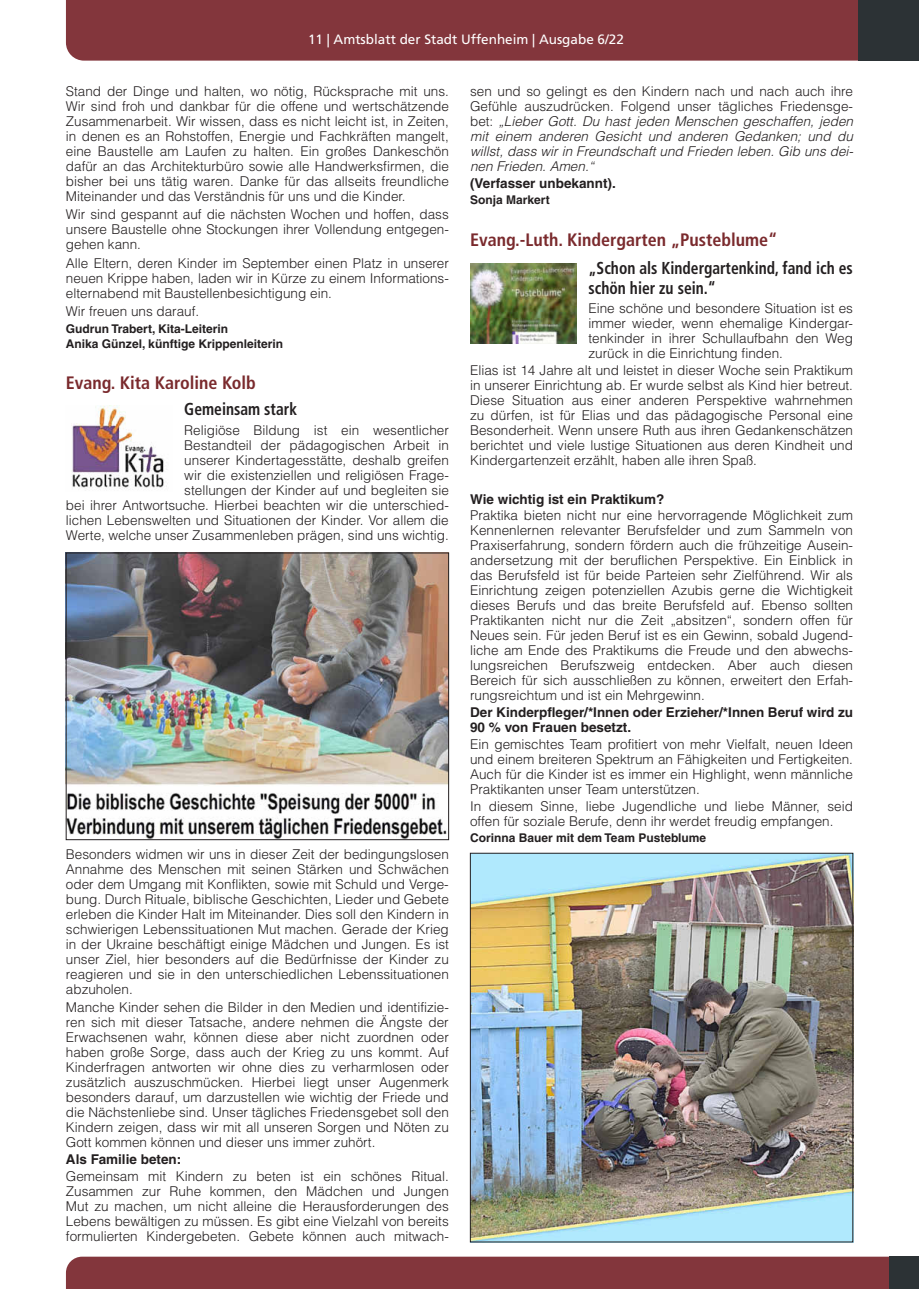
<style>
.page{position:relative;width:919px;height:1289px;background:#fff}
.page>*{position:absolute;margin:0;border:0;box-sizing:border-box;transform-origin:0 0}
.t1{font:700 condensed 18px "Frutiger LT";color:#7a2a2d}
.t2{font:700 condensed 17.25px/19.5px "Frutiger LT";color:#231f20;scale:.9 1}
.t3{font:300 13.5px/15px "Helvetica LT";color:#231f20;text-align:justify}
.t4{font:italic 300 13.5px/15px "Helvetica LT";color:#231f20;text-align:justify}
.t5{font:700 13.5px/15px "Helvetica LT";color:#231f20}
.t6{font:13.5px "Frutiger LT";color:#fff}
.t7{font:700 12px/14.9px "Helvetica LT";color:#231f20}
.s1{font-style:normal}
</style>
<div class="page">
<div style="left:66px;top:1256px;width:823px;height:32px;background:#83363c"></div>
<div style="left:889px;top:1256px;width:29px;height:32px;background:#2c3235"></div>
<div style="left:66px;top:0;width:792px;height:61px;background:#83363c"></div>
<div style="left:858px;top:0;width:60px;height:61px;background:#2c3235"></div>
<img style="left:470px;top:264px;width:106px;height:80px">
<img style="left:472px;top:855px;width:379px;height:385px">
<div style="left:470px;top:853px;width:383px;height:389px;border:1px solid #231f20"></div>
<img style="left:71px;top:406px;width:96px;height:83px">
<img style="left:68px;top:554px;width:379px;height:283px">
<div style="left:66px;top:552px;width:383px;height:287px;border:1px solid #231f20"></div>
<p class="t6" style="left:308px;top:32px;width:317px">11 | Amtsblatt der Stadt Uffenheim | Ausgabe 6/22</p>
<p class="t4" style="left:470px;top:83px;width:384px"><span class="s1">sen und so gelingt es den Kindern nach und nach auch ihre Gefühle auszudrücken. Folgend unser tägliches Friedensge&shy;bet:</span> „Lieber Gott. Du hast jeden Menschen geschaffen, jeden mit einem anderen Gesicht und anderen Gedanken; und du willst, dass wir in Freundschaft und Frieden leben. Gib uns dei&shy;nen Frieden. Amen.“</p>
<p class="t5" style="left:470px;top:176px;width:147px">(Verfasser unbekannt).</p>
<p class="t7" style="left:470px;top:192px;width:81px">Sonja Markert</p>
<h1 class="t1" style="left:470px;top:229px;width:309px">Evang.-Luth. Kindergarten „Pusteblume“</h1>
<p class="t2" style="left:588px;top:259px;width:295px">„Schon als Kindergartenkind, fand ich es schön hier zu sein.“</p>
<p class="t3" style="left:588px;top:301px;width:266px">Eine schöne und besondere Situation ist es immer wieder, wenn ehemalige Kindergar&shy;tenkinder in ihrer Schullaufbahn den Weg zurück in die Einrichtung finden.</p>
<p class="t3" style="left:470px;top:363px;width:384px">Elias ist 14 Jahre alt und leistet in dieser Woche sein Praktikum in unserer Einrichtung ab. Er wurde selbst als Kind hier betreut.<br>Diese Situation aus einer anderen Perspektive wahrnehmen zu dürfen, ist für Elias und das pädagogische Personal eine Besonderheit. Wenn unsere Ruth aus ihren Gedankenschätzen berichtet und viele lustige Situationen aus deren Kindheit und Kindergartenzeit erzählt, haben alle ihren Spaß.</p>
<p class="t5" style="left:470px;top:491px;width:196px">Wie wichtig ist ein Praktikum?</p>
<p class="t3" style="left:470px;top:507px;width:384px">Praktika bieten nicht nur eine hervorragende Möglichkeit zum Kennenlernen relevanter Berufsfelder und zum Sammeln von Praxiserfahrung, sondern fördern auch die frühzeitige Ausein&shy;andersetzung mit der beruflichen Perspektive. Ein Einblick in das Berufsfeld ist für beide Parteien sehr Zielführend. Wir als Einrichtung zeigen potenziellen Azubis gerne die Wichtigkeit dieses Berufs und das breite Berufsfeld auf. Ebenso sollten Praktikanten nicht nur die Zeit „absitzen“, sondern offen für Neues sein. Für jeden Beruf ist es ein Gewinn, sobald Jugend&shy;liche am Ende des Praktikums die Freude und den abwechs&shy;lungsreichen Berufszweig entdecken. Aber auch diesen Bereich für sich ausschließen zu können, erweitert den Erfah&shy;rungsreichtum und ist ein Mehrgewinn.</p>
<p class="t5" style="left:470px;top:704px;width:384px">Der Kinderpfleger/*Innen oder Erzieher/*Innen Beruf wird zu<br>90 % von Frauen besetzt.</p>
<p class="t3" style="left:470px;top:737px;width:384px">Ein gemischtes Team profitiert von mehr Vielfalt, neuen Ideen und einem breiteren Spektrum an Fähigkeiten und Fertigkeiten.<br>Auch für die Kinder ist es immer ein Highlight, wenn männliche Praktikanten unser Team unterstützen.</p>
<p class="t3" style="left:470px;top:799px;width:384px">In diesem Sinne, liebe Jugendliche und liebe Männer, seid offen für soziale Berufe, denn ihr werdet freudig empfangen.</p>
<p class="t7" style="left:470px;top:830px;width:238px">Corinna Bauer mit dem Team Pusteblume</p>
<p class="t3" style="left:66px;top:83px;width:384px">Stand der Dinge und halten, wo nötig, Rücksprache mit uns.<br>Wir sind froh und dankbar für die offene und wertschätzende Zusammenarbeit. Wir wissen, dass es nicht leicht ist, in Zeiten, in denen es an Rohstoffen, Energie und Fachkräften mangelt, eine Baustelle am Laufen zu halten. Ein großes Dankeschön dafür an das Architekturbüro sowie alle Handwerksfirmen, die bisher bei uns tätig waren. Danke für das allseits freundliche Miteinander und das Verständnis für uns und die Kinder.</p>
<p class="t3" style="left:66px;top:207px;width:384px">Wir sind gespannt auf die nächsten Wochen und hoffen, dass unsere Baustelle ohne Stockungen ihrer Vollendung entgegen&shy;gehen kann.</p>
<p class="t3" style="left:66px;top:255px;width:384px">Alle Eltern, deren Kinder im September einen Platz in unserer neuen Krippe haben, laden wir in Kürze zu einem Informations&shy;elternabend mit Baustellenbesichtigung ein.</p>
<p class="t3" style="left:66px;top:304px;width:135px">Wir freuen uns darauf.</p>
<p class="t7" style="left:66px;top:321px;width:219px">Gudrun Trabert, Kita-Leiterin<br>Anika Günzel, künftige Krippenleiterin</p>
<h1 class="t1" style="left:66px;top:372px;width:191px">Evang. Kita Karoline Kolb</h1>
<p class="t2" style="left:184px;top:400px;width:127px">Gemeinsam stark</p>
<p class="t3" style="left:66px;top:422px;width:384px;text-align:right">Religiöse Bildung ist ein wesentlicher<br>Bestandteil der pädagogischen Arbeit in<br>unserer Kindertagesstätte, deshalb greifen<br>wir die existenziellen und religiösen Frage-<br>stellungen der Kinder auf und begleiten sie<br>bei ihrer Antwortsuche. Hierbei beachten wir die unterschied&shy;lichen Lebenswelten und Situationen der Kinder. Vor allem die Werte, welche unser Zusammenleben prägen, sind uns wichtig.</p>
<p class="t3" style="left:66px;top:846px;width:384px">Besonders widmen wir uns in dieser Zeit der bedingungslosen Annahme des Menschen mit seinen Stärken und Schwächen oder dem Umgang mit Konflikten, sowie mit Schuld und Verge&shy;bung. Durch Rituale, biblische Geschichten, Lieder und Gebete erleben die Kinder Halt im Miteinander. Dies soll den Kindern in schwierigen Lebenssituationen Mut machen. Gerade der Krieg in der Ukraine beschäftigt einige Mädchen und Jungen. Es ist unser Ziel, hier besonders auf die Bedürfnisse der Kinder zu reagieren und sie in den unterschiedlichen Lebenssituationen abzuholen.</p>
<p class="t3" style="left:66px;top:999px;width:384px">Manche Kinder sehen die Bilder in den Medien und identifizie&shy;ren sich mit dieser Tatsache, andere nehmen die Ängste der Erwachsenen wahr, können diese aber nicht zuordnen oder haben große Sorge, dass auch der Krieg zu uns kommt. Auf Kinderfragen antworten wir ohne dies zu verharmlosen oder zusätzlich auszuschmücken. Hierbei liegt unser Augenmerk besonders darauf, um darzustellen wie wichtig der Friede und die Nächstenliebe sind. Unser tägliches Friedensgebet soll den Kindern zeigen, dass wir mit all unseren Sorgen und Nöten zu Gott kommen können und dieser uns immer zuhört.</p>
<p class="t5" style="left:66px;top:1151px;width:117px">Als Familie beten:</p>
<p class="t3" style="left:66px;top:1168px;width:384px">Gemeinsam mit Kindern zu beten ist ein schönes Ritual.<br>Zusammen zur Ruhe kommen, den Mädchen und Jungen Mut zu machen, um nicht alleine die Herausforderungen des Lebens bewältigen zu müssen. Es gibt eine Vielzahl von bereits formulierten Kindergebeten. Gebete können auch mitwach-</p>
</div>
